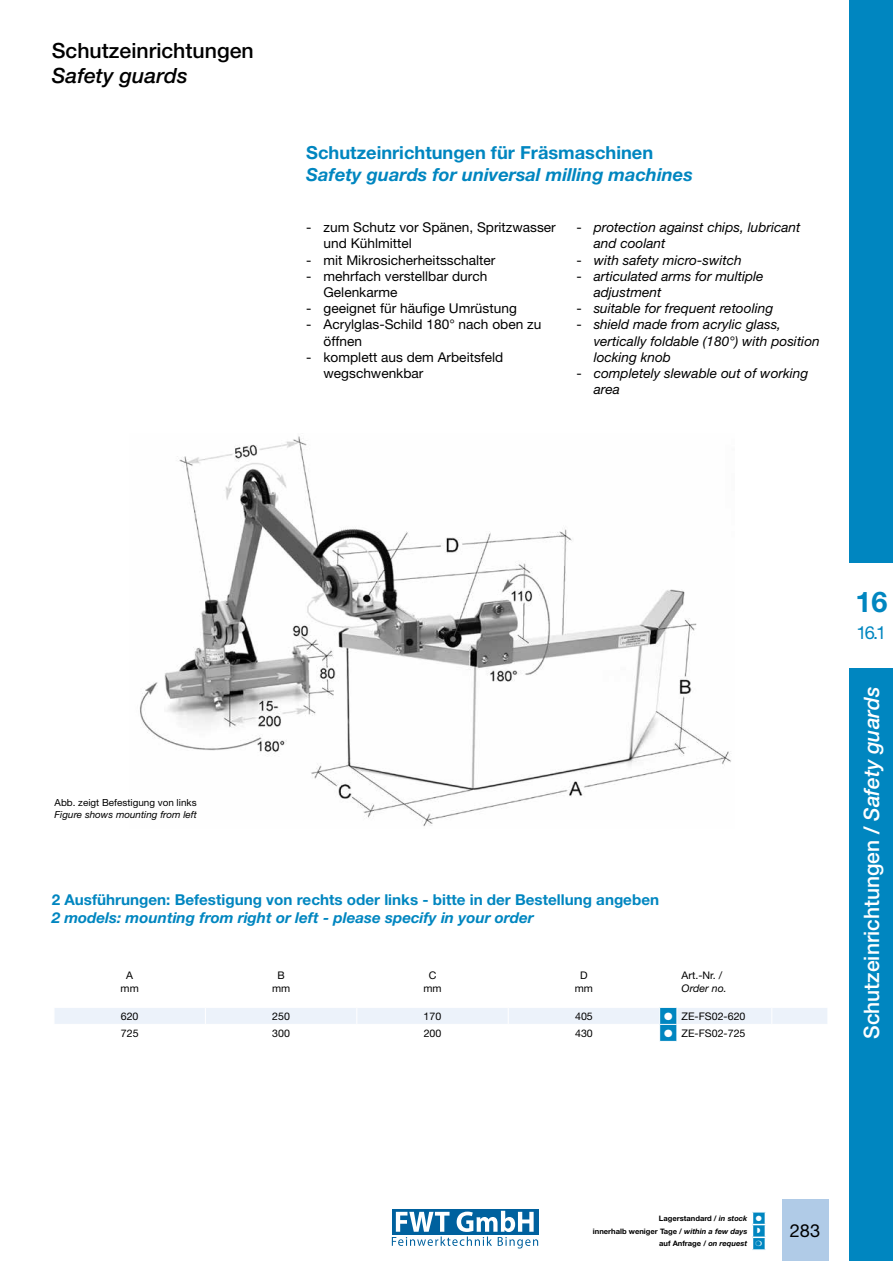
<style>
.page{position:relative;width:893px;height:1263px;background:#fff}
.page>*{position:absolute;margin:0;border:0;box-sizing:border-box;transform-origin:0 0}
.t1{font:700 28.5px "Helvetica Neue LT Std";color:#0086c0}
.t2{font:500 21.3px "Helvetica Neue LT Std";color:#fff}
.t3{font:500 21px "Helvetica Neue LT Std";color:#000}
.t4{font:italic 500 21px "Helvetica Neue LT Std";color:#000}
.t5{font:italic 700 18px "Helvetica Neue LT Std";color:#0086c0}
.t6{font:700 18px "Helvetica Neue LT Std";color:#0086c0}
.t7{font:18px "Helvetica Neue LT Std";color:#0086c0}
.t8{font:18px "Helvetica Neue LT Std";color:#000}
.t9{font:700 15px "Helvetica Neue LT Std";color:#0086c0}
.t10{font:italic 700 15px "Helvetica Neue LT Std";color:#0086c0}
.t11{font:italic 13.5px/16.2px "Helvetica Neue LT Std";color:#000}
.t12{font:13.5px/16.2px "Helvetica Neue LT Std";color:#000}
.t13{font:10.5px/12.6px "Helvetica Neue LT Std";color:#000;text-align:center}
.t14{font:italic 10.5px/12.6px "Helvetica Neue LT Std";color:#000}
.t15{font:9.75px "Helvetica Neue LT Std";color:#000}
.t16{font:italic 9.75px "Helvetica Neue LT Std";color:#000}
.t17{font:700 7.5px "Helvetica Neue LT Std";color:#000}
.s1{font-style:normal}
.s2{color:#fff}
.s3{font-style:italic}
</style>
<div class="page">
<div style="left:850px;top:0;width:43px;height:1261px;background:#0086c0"></div>
<div style="left:782px;top:1199px;width:46px;height:62px;background:#b0cbe7"></div>
<div style="left:841px;top:563px;width:52px;height:104px;background:#fff"></div>
<img style="left:139px;top:436px;width:592px;height:390px">
<svg style="left:55px;top:1007px;width:772px;height:35px"></svg>
<hr style="left:677px;top:1041px;width:95px;height:1px;background:#fff">
<hr style="left:772px;top:1041px;width:56px;height:1px;background:#fff">
<div style="left:392px;top:1209px;width:146px;height:25px;background:#00619e"></div>
<svg style="left:392px;top:1211px;width:146px;height:38px"></svg>
<svg style="left:752px;top:1212px;width:14px;height:38px"></svg>
<h3 class="t3" style="left:52px;top:38px;width:204px">Schutzeinrichtungen</h3>
<h3 class="t4" style="left:52px;top:63px;width:138px">Safety guards</h3>
<h3 class="t6" style="left:306px;top:142px;width:348px">Schutzeinrichtungen für Fräsmaschinen</h3>
<h3 class="t5" style="left:306px;top:163px;width:388px">Safety guards for universal milling machines</h3>
<p class="t12" style="left:324px;top:219px;width:234px;text-indent:-17px">- zum Schutz vor Spänen, Spritzwasser und Kühlmittel</p>
<p class="t12" style="left:306px;top:251px;width:190px">- mit Mikrosicherheitsschalter</p>
<p class="t12" style="left:324px;top:268px;width:165px;text-indent:-17px">- mehrfach verstellbar durch<br>Gelenkarme</p>
<p class="t12" style="left:306px;top:300px;width:212px">- geeignet für häufige Umrüstung</p>
<p class="t12" style="left:324px;top:316px;width:219px;text-indent:-17px">- Acrylglas-Schild 180° nach oben zu öffnen</p>
<p class="t12" style="left:324px;top:349px;width:181px;text-indent:-17px">- komplett aus dem Arbeitsfeld wegschwenkbar</p>
<p class="t11" style="left:594px;top:219px;width:208px;text-indent:-17px"><span class="s1">-</span> protection against chips, lubricant and coolant</p>
<p class="t11" style="left:576px;top:251px;width:167px"><span class="s1">-</span> with safety micro-switch</p>
<p class="t11" style="left:594px;top:268px;width:171px;text-indent:-17px"><span class="s1">-</span> articulated arms for multiple adjustment</p>
<p class="t11" style="left:576px;top:300px;width:198px"><span class="s1">-</span> suitable for frequent retooling</p>
<p class="t11" style="left:594px;top:316px;width:228px;text-indent:-17px"><span class="s1">-</span> shield made from acrylic glass, vertically foldable (180°) with position locking knob</p>
<p class="t11" style="left:594px;top:365px;width:216px;text-indent:-17px"><span class="s1">-</span> completely slewable out of working area</p>
<p class="t15" style="left:55px;top:797px;width:143px">Abb. zeigt Befestigung von links</p>
<p class="t16" style="left:55px;top:809px;width:144px">Figure shows mounting from left</p>
<p class="t9" style="left:52px;top:890px;width:609px">2 Ausführungen: Befestigung von rechts oder links - bitte in der Bestellung angeben</p>
<p class="t10" style="left:52px;top:908px;width:483px">2 models: mounting from right or left - please specify in your order</p>
<p class="t13" style="left:121px;top:969px;width:20px">A mm</p>
<p class="t13" style="left:272px;top:969px;width:20px">B mm</p>
<p class="t13" style="left:423px;top:969px;width:20px">C mm</p>
<p class="t13" style="left:575px;top:969px;width:20px">D mm</p>
<p class="t14" style="left:682px;top:969px;width:47px"><span class="s1">Art.-Nr.</span> /<br>Order no.</p>
<p class="t13" style="left:121px;top:1009px;width:19px">620</p>
<p class="t13" style="left:272px;top:1009px;width:19px">250</p>
<p class="t13" style="left:424px;top:1009px;width:19px">170</p>
<p class="t13" style="left:575px;top:1009px;width:19px">405</p>
<p class="t13" style="left:664px;top:1009px;width:83px"><span class="s2">●</span> ZE-FS02-620</p>
<p class="t13" style="left:121px;top:1026px;width:19px">725</p>
<p class="t13" style="left:272px;top:1026px;width:19px">300</p>
<p class="t13" style="left:424px;top:1026px;width:19px">200</p>
<p class="t13" style="left:575px;top:1026px;width:19px">430</p>
<p class="t13" style="left:664px;top:1026px;width:83px"><span class="s2">●</span> ZE-FS02-725</p>
<h1 class="t1" style="left:855px;top:584px;width:34px">16</h1>
<h3 class="t7" style="left:856px;top:622px;width:32px">16.1</h3>
<h2 class="t2" style="left:859px;top:1039px;width:354px;rotate:-90deg">Schutzeinrichtungen / <span class="s3">Safety guards</span></h2>
<p class="t17" style="left:659px;top:1213px;width:105px">Lagerstandard / <span class="s3">in stock</span> <span class="s2">●</span></p>
<p class="t17" style="left:593px;top:1226px;width:156px">innerhalb weniger Tage / <span class="s3">within a few days</span></p>
<p class="t17" style="left:659px;top:1239px;width:90px">auf Anfrage / <span class="s3">on request</span></p>
<h3 class="t8" style="left:790px;top:1220px;width:32px">283</h3>
</div>
